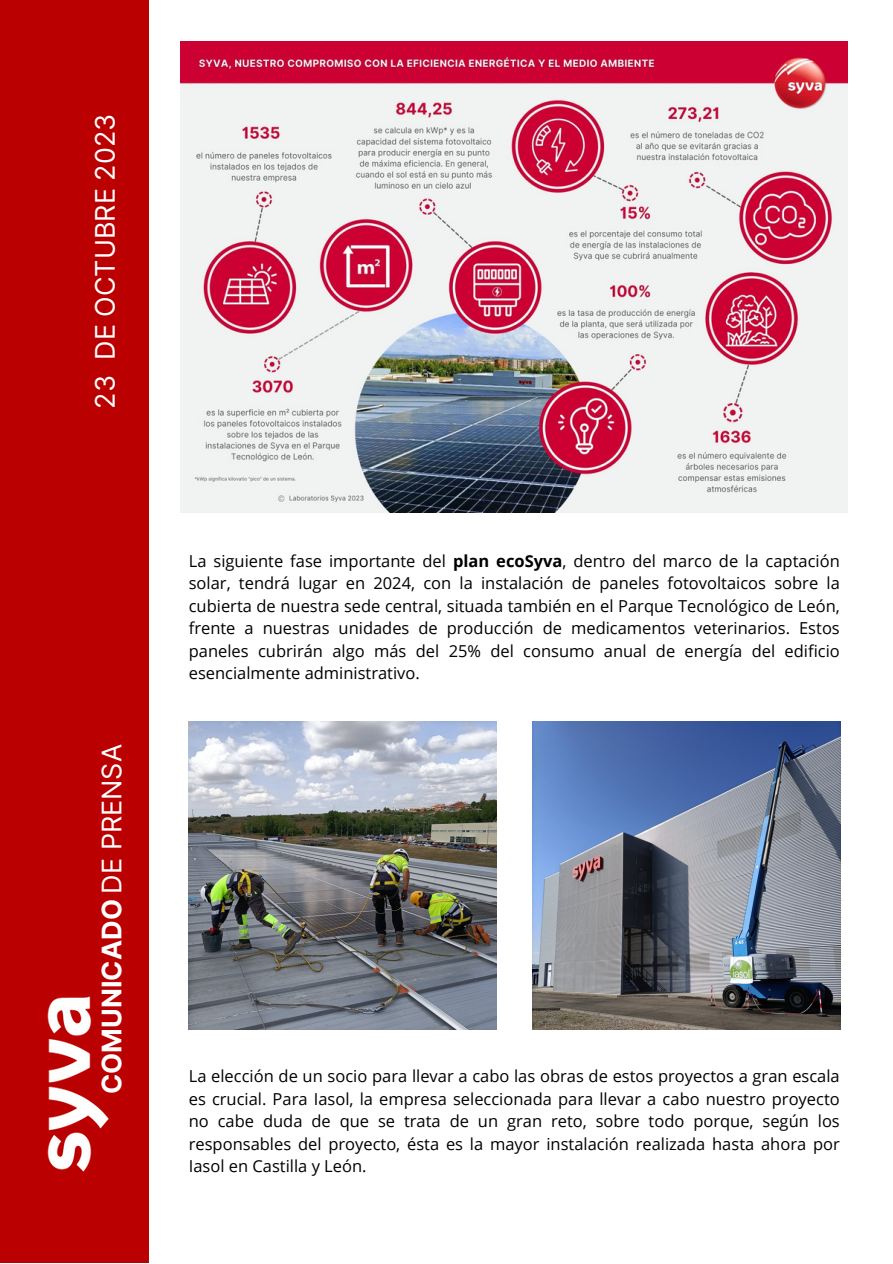
<style>
.page{position:relative;width:893px;height:1264px;background:#fff}
.page>*{position:absolute;margin:0;border:0;box-sizing:border-box;transform-origin:0 0}
.t1{font:700 27px "Inter";color:#fff}
.t2{font:27px "Inter";color:#fff}
.t3{font:16.5px/22.5px "Open Sans";color:#000;text-align:justify}
.s1{font-weight:400}
.s2{font-weight:700}
</style>
<div class="page">
<div style="left:0;top:0;width:149px;height:1262px;background:#ba0000"></div>
<img style="left:47px;top:996px;width:62px;height:176px">
<img style="left:181px;top:42px;width:666px;height:471px">
<img style="left:189px;top:721px;width:308px;height:308px">
<img style="left:532px;top:721px;width:308px;height:308px">
<p class="t2" style="left:89px;top:408px;width:296px;rotate:-90deg">23 DE OCTUBRE 2023</p>
<p class="t1" style="left:95px;top:1093px;width:351px;rotate:-90deg">COMUNICADO <span class="s1">DE PRENSA</span></p>
<p class="t3" style="left:189px;top:549px;width:652px">La siguiente fase importante del <span class="s2">plan ecoSyva</span>, dentro del marco de la captación solar, tendrá lugar en 2024, con la instalación de paneles fotovoltaicos sobre la cubierta de nuestra sede central, situada también en el Parque Tecnológico de León, frente a nuestras unidades de producción de medicamentos veterinarios. Estos paneles cubrirán algo más del 25% del consumo anual de energía del edificio esencialmente administrativo.</p>
<p class="t3" style="left:189px;top:1064px;width:652px">La elección de un socio para llevar a cabo las obras de estos proyectos a gran escala es crucial. Para Iasol, la empresa seleccionada para llevar a cabo nuestro proyecto no cabe duda de que se trata de un gran reto, sobre todo porque, según los responsables del proyecto, ésta es la mayor instalación realizada hasta ahora por Iasol en Castilla y León.</p>
</div>
